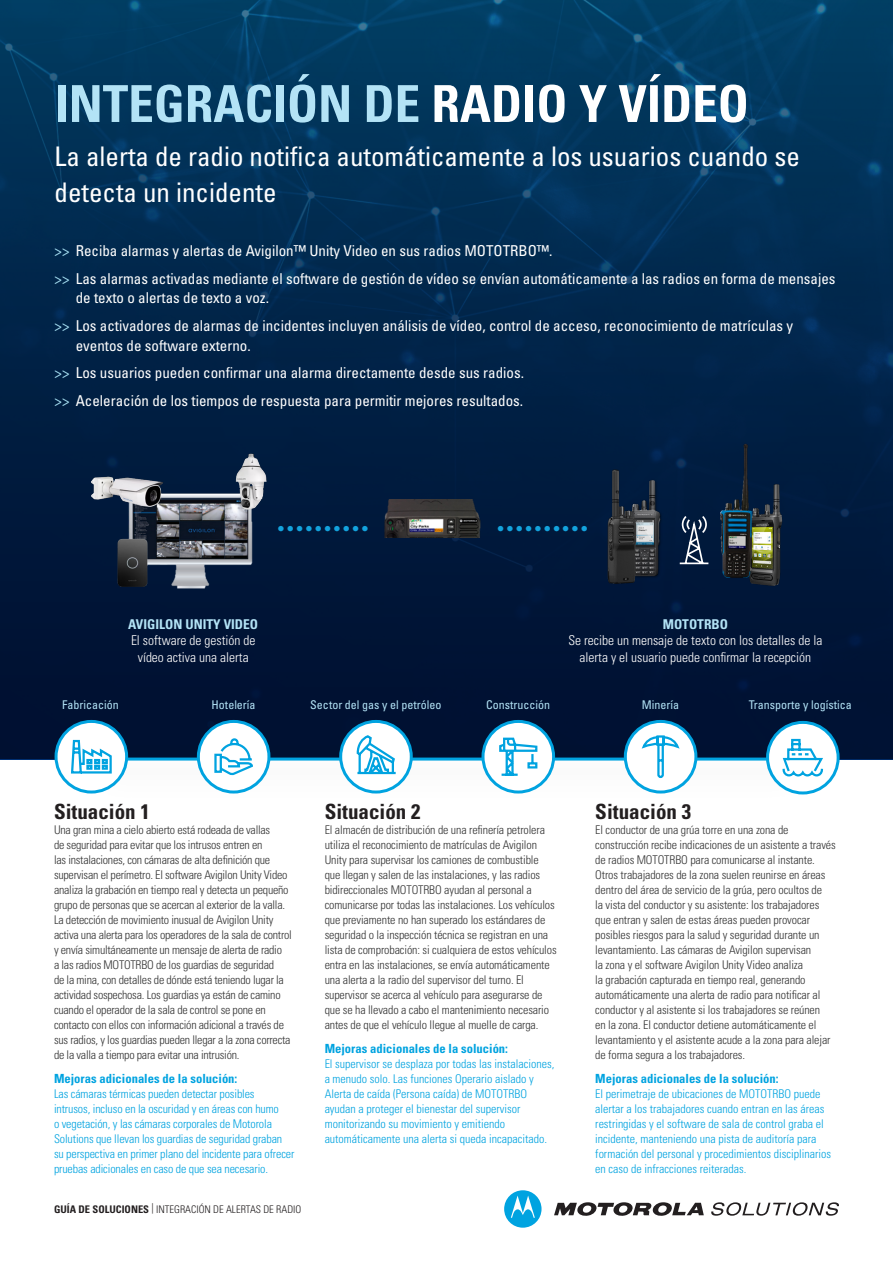
<style>
.page{position:relative;width:893px;height:1263px;background:#fff}
.page>*{position:absolute;margin:0;border:0;box-sizing:border-box;transform-origin:0 0}
.Title_Headline_1_-_Core_Colour{font:700 condensed 51px "Univers LT Std";color:#b3e3f6}
.Sub-Header_-_50__Grey{font:condensed 27px/36px "Univers LT Std";color:#fff}
.H2_-_Content_Header{font:700 condensed 21px "Univers LT Std";color:#231f20}
.Intro_Bullets{font:condensed 15px/19.5px "Univers LT Std";color:#fff}
.Body_Copy_-_Bulleted_List{font:300 condensed 15px "Univers LT Std";color:#13a3dd}
.H2_-_Content_Header-2{font:300 condensed 13.5px/16.5px "Univers LT Std";color:#fff;text-align:center}
.H2_-_Content_Header-3{font:700 condensed 13.5px "Univers LT Std";color:#b3e3f6}
.Body_Copy{font:700 condensed 12.6px "Univers LT Std";color:#00a3e0}
.Body_Copy-2{font:300 condensed 12px/15px "Univers LT Std";letter-spacing:-.01em;color:#343434}
.Body_Copy-3{font:300 condensed 12px/15px "Univers LT Std";color:#00a3e0}
.H2_-_Content_Header-4{font:condensed 12px "Univers LT Std";color:#b3e3f6}
.Footer_Black{font:300 condensed 10.5px "Univers LT Std";color:#231f20}
.s1{color:#fff}
.s2{color:#a4ddf0}
.s3{font-weight:700;color:#b3e3f6}
.s4{font-weight:700}
</style>
<div class="page">
<div style="left:0;top:0;width:893px;height:759px;background:linear-gradient(to bottom,#023d64,#000c2d)"></div>
<div style="left:77px;top:740px;width:744px;height:63px;background:#231f20;opacity:.25"></div>
<hr style="left:99px;top:757px;width:692px;height:3px;background:#00a3e0">
<div style="left:56px;top:721px;width:71px;height:71px;background:#fff;border-radius:50%"></div>
<div style="left:55px;top:720px;width:73px;height:73px;border:3px solid #00a3e0;border-radius:50%"></div>
<div style="left:198px;top:721px;width:71px;height:71px;background:#fff;border-radius:50%"></div>
<div style="left:197px;top:720px;width:73px;height:73px;border:3px solid #00a3e0;border-radius:50%"></div>
<div style="left:341px;top:721px;width:70px;height:71px;background:#fff;border-radius:50%"></div>
<div style="left:339px;top:720px;width:74px;height:73px;border:3px solid #00a3e0;border-radius:50%"></div>
<div style="left:483px;top:721px;width:71px;height:71px;background:#fff;border-radius:50%"></div>
<div style="left:481px;top:720px;width:74px;height:73px;border:3px solid #00a3e0;border-radius:50%"></div>
<svg style="left:625px;top:721px;width:71px;height:71px"></svg>
<div style="left:624px;top:720px;width:73px;height:73px;border:3px solid #00a3e0;border-radius:50%"></div>
<div style="left:767px;top:722px;width:71px;height:71px;background:#fff;border-radius:50%"></div>
<div style="left:766px;top:721px;width:74px;height:73px;border:3px solid #00a3e0;border-radius:50%"></div>
<svg style="left:214px;top:738px;width:39px;height:38px"></svg>
<svg style="left:71px;top:739px;width:41px;height:35px"></svg>
<svg style="left:782px;top:738px;width:41px;height:39px"></svg>
<svg style="left:356px;top:735px;width:40px;height:40px"></svg>
<svg style="left:499px;top:737px;width:39px;height:39px"></svg>
<svg style="left:640px;top:734px;width:41px;height:45px"></svg>
<img style="left:86px;top:448px;width:211px;height:144px">
<img style="left:382px;top:499px;width:101px;height:38px">
<img style="left:606px;top:443px;width:178px;height:144px">
<svg style="left:554px;top:1202px;width:150px;height:14px"></svg>
<svg style="left:504px;top:1190px;width:37px;height:38px"></svg>
<svg style="left:711px;top:1202px;width:128px;height:14px"></svg>
<p class="Title_Headline_1_-_Core_Colour" style="left:55px;top:73px;width:696px">INTEGRACIÓN DE <span class="s1">RADIO Y VÍDEO</span></p>
<p class="Sub-Header_-_50__Grey" style="left:55px;top:138px;width:747px">La alerta de radio notifica automáticamente a los usuarios cuando se detecta un incidente</p>
<p class="Intro_Bullets" style="left:55px;top:241px;width:499px"><span class="s2">&gt;&gt;</span> Reciba alarmas y alertas de Avigilon™ Unity Video en sus radios MOTOTRBO™.</p>
<p class="Intro_Bullets" style="left:76px;top:268px;width:761px;text-indent:-21px"><span class="s2">&gt;&gt;</span> Las alarmas activadas mediante el software de gestión de vídeo se envían automáticamente a las radios en forma de mensajes de texto o alertas de texto a voz.</p>
<p class="Intro_Bullets" style="left:76px;top:316px;width:719px;text-indent:-21px"><span class="s2">&gt;&gt;</span> Los activadores de alarmas de incidentes incluyen análisis de vídeo, control de acceso, reconocimiento de matrículas y eventos de software externo.</p>
<p class="Intro_Bullets" style="left:55px;top:363px;width:471px"><span class="s2">&gt;&gt;</span> Los usuarios pueden confirmar una alarma directamente desde sus radios.</p>
<p class="Intro_Bullets" style="left:55px;top:391px;width:470px"><span class="s2">&gt;&gt;</span> Aceleración de los tiempos de respuesta para permitir mejores resultados.</p>
<p class="Body_Copy_-_Bulleted_List" style="left:277px;top:520px;width:94px">••••••••••</p>
<p class="Body_Copy_-_Bulleted_List" style="left:496px;top:520px;width:94px">••••••••••</p>
<p class="H2_-_Content_Header-2" style="left:128px;top:616px;width:132px"><span class="s3">AVIGILON UNITY VIDEO<br></span>El software de gestión de vídeo activa una alerta</p>
<p class="H2_-_Content_Header-3" style="left:663px;top:616px;width:67px">MOTOTRBO</p>
<p class="H2_-_Content_Header-2" style="left:568px;top:632px;width:256px">Se recibe un mensaje de texto con los detalles de la alerta y el usuario puede confirmar la recepción</p>
<p class="H2_-_Content_Header-4" style="left:62px;top:697px;width:58px">Fabricación</p>
<p class="H2_-_Content_Header-4" style="left:212px;top:697px;width:45px">Hotelería</p>
<p class="H2_-_Content_Header-4" style="left:310px;top:697px;width:133px">Sector del gas y el petróleo</p>
<p class="H2_-_Content_Header-4" style="left:486px;top:697px;width:65px">Construcción</p>
<p class="H2_-_Content_Header-4" style="left:642px;top:697px;width:39px">Minería</p>
<p class="H2_-_Content_Header-4" style="left:749px;top:697px;width:105px">Transporte y logística</p>
<p class="H2_-_Content_Header" style="left:54px;top:799px;width:97px">Situación 1</p>
<p class="Body_Copy-2" style="left:54px;top:822px;width:239px">Una gran mina a cielo abierto está rodeada de vallas<br>de seguridad para evitar que los intrusos entren en<br>las instalaciones, con cámaras de alta definición que supervisan el perímetro. El software Avigilon Unity Video analiza la grabación en tiempo real y detecta un pequeño grupo de personas que se acercan al exterior de la valla.<br>La detección de movimiento inusual de Avigilon Unity activa una alerta para los operadores de la sala de control y envía simultáneamente un mensaje de alerta de radio<br>a las radios MOTOTRBO de los guardias de seguridad<br>de la mina, con detalles de dónde está teniendo lugar la actividad sospechosa. Los guardias ya están de camino cuando el operador de la sala de control se pone en contacto con ellos con información adicional a través de sus radios, y los guardias pueden llegar a la zona correcta de la valla a tiempo para evitar una intrusión.</p>
<p class="Body_Copy" style="left:54px;top:1070px;width:185px">Mejoras adicionales de la solución:</p>
<p class="Body_Copy-3" style="left:54px;top:1086px;width:242px">Las cámaras térmicas pueden detectar posibles<br>intrusos, incluso en la oscuridad y en áreas con humo<br>o vegetación, y las cámaras corporales de Motorola Solutions que llevan los guardias de seguridad graban su perspectiva en primer plano del incidente para ofrecer pruebas adicionales en caso de que sea necesario.</p>
<p class="Footer_Black" style="left:54px;top:1203px;width:249px"><span class="s4">GUÍA DE SOLUCIONES</span> | INTEGRACIÓN DE ALERTAS DE RADIO</p>
<p class="H2_-_Content_Header" style="left:325px;top:799px;width:97px">Situación 2</p>
<p class="Body_Copy-2" style="left:325px;top:822px;width:234px">El almacén de distribución de una refinería petrolera utiliza el reconocimiento de matrículas de Avigilon Unity para supervisar los camiones de combustible que llegan y salen de las instalaciones, y las radios bidireccionales MOTOTRBO ayudan al personal a comunicarse por todas las instalaciones. Los vehículos que previamente no han superado los estándares de seguridad o la inspección técnica se registran en una lista de comprobación: si cualquiera de estos vehículos entra en las instalaciones, se envía automáticamente una alerta a la radio del supervisor del turno. El supervisor se acerca al vehículo para asegurarse de que se ha llevado a cabo el mantenimiento necesario antes de que el vehículo llegue al muelle de carga.</p>
<p class="Body_Copy" style="left:325px;top:1040px;width:185px">Mejoras adicionales de la solución:</p>
<p class="Body_Copy-3" style="left:325px;top:1056px;width:231px">El supervisor se desplaza por todas las instalaciones, a menudo solo. Las funciones Operario aislado y Alerta de caída (Persona caída) de MOTOTRBO ayudan a proteger el bienestar del supervisor monitorizando su movimiento y emitiendo automáticamente una alerta si queda incapacitado.</p>
<p class="H2_-_Content_Header" style="left:595px;top:799px;width:97px">Situación 3</p>
<p class="Body_Copy-2" style="left:595px;top:822px;width:242px">El conductor de una grúa torre en una zona de construcción recibe indicaciones de un asistente a través de radios MOTOTRBO para comunicarse al instante.<br>Otros trabajadores de la zona suelen reunirse en áreas dentro del área de servicio de la grúa, pero ocultos de<br>la vista del conductor y su asistente: los trabajadores que entran y salen de estas áreas pueden provocar posibles riesgos para la salud y seguridad durante un levantamiento. Las cámaras de Avigilon supervisan<br>la zona y el software Avigilon Unity Video analiza<br>la grabación capturada en tiempo real, generando automáticamente una alerta de radio para notificar al conductor y al asistente si los trabajadores se reúnen<br>en la zona. El conductor detiene automáticamente el levantamiento y el asistente acude a la zona para alejar de forma segura a los trabajadores.</p>
<p class="Body_Copy" style="left:595px;top:1070px;width:185px">Mejoras adicionales de la solución:</p>
<p class="Body_Copy-3" style="left:595px;top:1086px;width:237px">El perimetraje de ubicaciones de MOTOTRBO puede alertar a los trabajadores cuando entran en las áreas restringidas y el software de sala de control graba el incidente, manteniendo una pista de auditoría para formación del personal y procedimientos disciplinarios en caso de infracciones reiteradas.</p>
</div>
